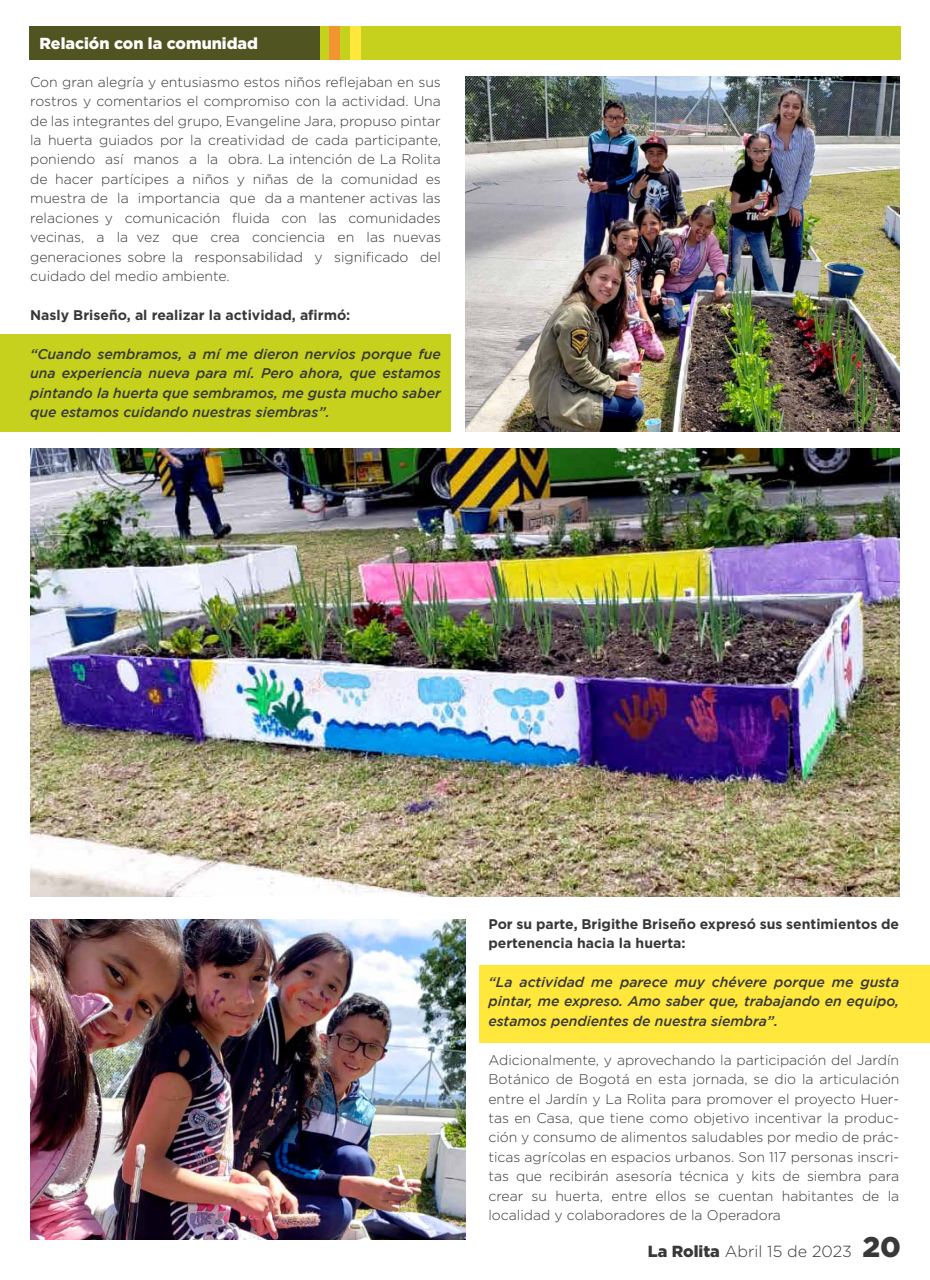
<style>
.page{position:relative;width:930px;height:1280px;background:#fff}
.page>*{position:absolute;margin:0;border:0;box-sizing:border-box;transform-origin:0 0}
.t1{font:300 16.1px "Gotham";color:#383838}
.t2{font:900 16px "Gotham";color:#fff}
.t3{font:300 14px/19.4px "Gotham";color:#383838;text-align:justify}
.t4{font:500 14px/19.4px "Gotham";color:#383838;text-align:justify}
.t5{font:700 14px/19.4px "Gotham";color:#383838}
.s1{font-weight:900}
.s2{font-weight:900;font-size:28.5px}
</style>
<div class="page">
<div style="left:1px;top:335px;width:450px;height:97px;background:#c5d11c"></div>
<div style="left:479px;top:965px;width:451px;height:77px;background:#ffe73b"></div>
<img style="left:465px;top:76px;width:435px;height:356px">
<img style="left:30px;top:919px;width:435px;height:321px">
<img style="left:31px;top:449px;width:869px;height:447px">
<div style="left:30px;top:27px;width:870px;height:33px;background:#4f5421"></div>
<div style="left:320px;top:27px;width:580px;height:33px;background:#c5d11c"></div>
<div style="left:329px;top:27px;width:11px;height:33px;background:#f29530"></div>
<div style="left:350px;top:27px;width:11px;height:33px;background:#ffe73b"></div>
<p class="t2" style="left:40px;top:34px;width:220px">Relación con la comunidad</p>
<p class="t3" style="left:30px;top:72px;width:412px">Con gran alegría y entusiasmo estos niños reflejaban en sus rostros y comentarios el compromiso con la actividad. Una de las integrantes del grupo, Evangeline Jara, propuso pintar la huerta guiados por la creatividad de cada participante, poniendo así manos a la obra. La intención de La Rolita de hacer partícipes a niños y niñas de la comunidad es muestra de la importancia que da a mantener activas las relaciones y comunicación fluida con las comunidades vecinas, a la vez que crea conciencia en las nuevas generaciones sobre la responsabilidad y significado del cuidado del medio ambiente.</p>
<p class="t5" style="left:30px;top:305px;width:322px">Nasly Briseño, al realizar la actividad, afirmó:</p>
<p class="t4" style="left:30px;top:344px;width:412px">“Cuando sembramos, a mí me dieron nervios porque fue una experiencia nueva para mí. Pero ahora, que estamos pintando la huerta que sembramos, me gusta mucho saber que estamos cuidando nuestras siembras”.</p>
<p class="t5" style="left:488px;top:914px;width:412px">Por su parte, Brigithe Briseño expresó sus sentimientos de pertenencia hacia la huerta:</p>
<p class="t4" style="left:488px;top:972px;width:412px">“La actividad me parece muy chévere porque me gusta pintar, me expreso. Amo saber que, trabajando en equipo, estamos pendientes de nuestra siembra”.</p>
<p class="t3" style="left:488px;top:1050px;width:412px">Adicionalmente, y aprovechando la participación del Jardín Botánico de Bogotá en esta jornada, se dio la articulación entre el Jardín y La Rolita para promover el proyecto Huer&shy;tas en Casa, que tiene como objetivo incentivar la produc&shy;ción y consumo de alimentos saludables por medio de prác&shy;ticas agrícolas en espacios urbanos. Son 117 personas inscri&shy;tas que recibirán asesoría técnica y kits de siembra para crear su huerta, entre ellos se cuentan habitantes de la localidad y colaboradores de la Operadora</p>
<p class="t1" style="left:648px;top:1241px;width:255px"><span class="s1">La Rolita</span> Abril 15 de 2023 <span class="s2">20</span></p>
</div>
